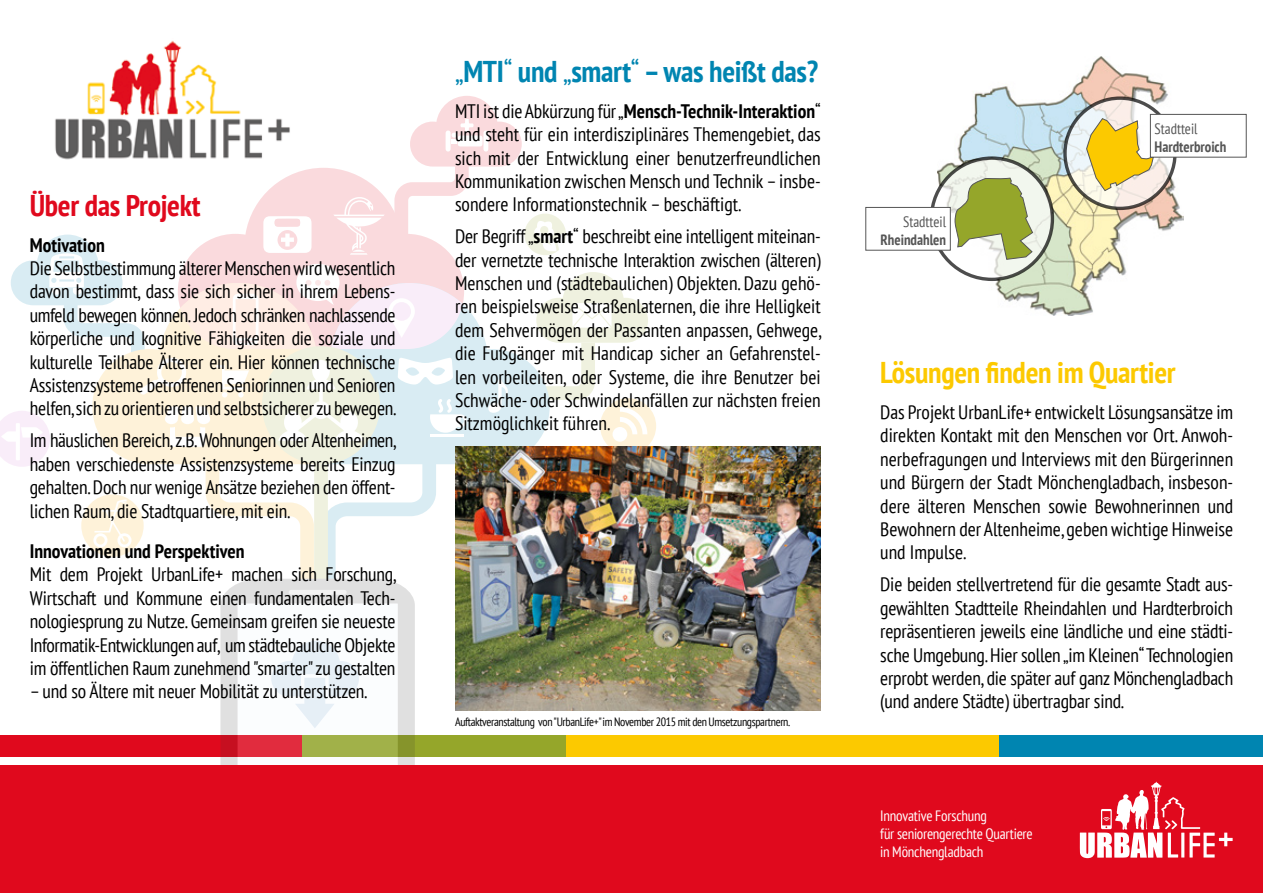
<style>
.page{position:relative;width:1263px;height:893px;background:#fff}
.page>*{position:absolute;margin:0;border:0;box-sizing:border-box;transform-origin:0 0}
.t1{font:700 condensed 30px "PT Sans";letter-spacing:-.01em;color:#0085b1}
.t2{font:700 condensed 30px "PT Sans";letter-spacing:-.01em;color:#fcc900}
.t3{font:700 condensed 30px "PT Sans";letter-spacing:-.01em;color:#e0091d}
.t4{font:condensed 19.5px/23.4px "PT Sans";letter-spacing:-.01em;color:#000;text-align:justify}
.t5{font:700 condensed 19.5px "PT Sans";color:#000}
.t6{font:condensed 15px/18px "PT Sans";letter-spacing:-.015em;color:#fff}
.t7{font:700 condensed 15px "PT Sans";color:#565656}
.t8{font:condensed 15px "PT Sans";color:#565656}
.t9{font:condensed 12px "PT Sans";letter-spacing:-.03em;color:#000}
.s1{font-weight:400}
.s2{font-weight:700}
</style>
<div class="page">
<div style="left:566px;top:736px;width:433px;height:21px;background:#fcc900"></div>
<div style="left:999px;top:736px;width:264px;height:21px;background:#0085b1"></div>
<div style="left:0;top:736px;width:302px;height:21px;background:#e0091d"></div>
<div style="left:302px;top:736px;width:264px;height:21px;background:#95a62a"></div>
<img style="left:55px;top:40px;width:235px;height:120px">
<svg style="left:57px;top:305px;width:380px;height:211px"></svg>
<svg style="left:178px;top:168px;width:286px;height:115px;fill:#fadadd"></svg>
<svg style="left:379px;top:283px;width:109px;height:181px;background:#dcedf4"></svg>
<svg style="left:92px;top:283px;width:287px;height:181px"></svg>
<div style="left:262px;top:346px;width:118px;height:118px;background:#eff1df;border-radius:50%"></div>
<div style="left:600px;top:398px;width:56px;height:56px;background:#fef2d9;border-radius:50%"></div>
<div style="left:524px;top:214px;width:42px;height:41px;background:#eff1df;border-radius:50%"></div>
<svg style="left:81px;top:494px;width:63px;height:63px"></svg>
<hr style="left:430px;top:434px;width:33px;height:3px;background:#fff">
<svg style="left:430px;top:398px;width:37px;height:35px"></svg>
<svg style="left:220px;top:579px;width:195px;height:186px;background:#dbd2ce"></svg>
<svg style="left:238px;top:603px;width:160px;height:194px"></svg>
<svg style="left:271px;top:641px;width:88px;height:87px"></svg>
<svg style="left:398px;top:358px;width:55px;height:26px"></svg>
<svg style="left:139px;top:358px;width:225px;height:240px"></svg>
<svg style="left:534px;top:220px;width:30px;height:31px"></svg>
<svg style="left:0;top:411px;width:50px;height:56px"></svg>
<svg style="left:488px;top:272px;width:160px;height:174px"></svg>
<svg style="left:263px;top:216px;width:49px;height:37px"></svg>
<svg style="left:11px;top:235px;width:112px;height:70px"></svg>
<svg style="left:93px;top:499px;width:39px;height:48px"></svg>
<svg style="left:180px;top:264px;width:283px;height:85px;background:#fae8e9"></svg>
<svg style="left:333px;top:96px;width:189px;height:159px"></svg>
<div style="left:0;top:765px;width:1263px;height:128px;background:#e0091d"></div>
<svg style="left:1080px;top:781px;width:152px;height:77px"></svg>
<img style="left:455px;top:446px;width:366px;height:264px">
<img style="left:937px;top:57px;width:247px;height:258px">
<svg style="left:1065px;top:98px;width:110px;height:110px;background:#e3e0dc"></svg>
<div style="left:1063px;top:96px;width:114px;height:114px;border:3px solid #000;border-radius:50%"></div>
<svg style="left:1086px;top:118px;width:68px;height:73px;background:#f1d35f"></svg>
<svg style="left:931px;top:158px;width:121px;height:121px;fill:#f2f7ee"></svg>
<div style="left:930px;top:156px;width:124px;height:125px;border:3px solid #000;border-radius:50%"></div>
<svg style="left:954px;top:175px;width:79px;height:85px;background:#b5c075"></svg>
<div style="left:1150px;top:114px;width:96px;height:43px;background:#fff"></div>
<div style="left:1150px;top:114px;width:96px;height:43px;border:1px solid #565656"></div>
<div style="left:866px;top:207px;width:84px;height:43px;background:#fff"></div>
<div style="left:865px;top:207px;width:86px;height:44px;border:1px solid #565656"></div>
<h1 class="t3" style="left:30px;top:185px;width:172px">Über das Projekt</h1>
<p class="t5" style="left:30px;top:232px;width:77px">Motivation</p>
<p class="t4" style="left:30px;top:256px;width:368px">Die Selbstbestimmung älterer Menschen wird wesentlich davon bestimmt, dass sie sich sicher in ihrem Lebens&shy;umfeld bewegen können. Jedoch schränken nachlassende körperliche und kognitive Fähigkeiten die soziale und kulturelle Teilhabe Älterer ein. Hier können technische Assistenzsysteme betroffenen Seniorinnen und Senioren helfen,sich zu orientieren und selbstsicherer zu bewegen.</p>
<p class="t4" style="left:30px;top:428px;width:368px">Im häuslichen Bereich, z.B. Wohnungen oder Altenheimen, haben verschiedenste Assistenzsysteme bereits Einzug gehalten. Doch nur wenige Ansätze beziehen den öffent&shy;lichen Raum, die Stadtquartiere, mit ein.</p>
<p class="t5" style="left:30px;top:538px;width:216px">Innovationen und Perspektiven</p>
<p class="t4" style="left:30px;top:562px;width:368px">Mit dem Projekt UrbanLife+ machen sich Forschung, Wirtschaft und Kommune einen fundamentalen Tech&shy;nologiesprung zu Nutze. Gemeinsam greifen sie neueste Informatik-Entwicklungen auf, um städtebauliche Objekte im öffentlichen Raum zunehmend "smarter" zu gestalten</p>
<p class="t4" style="left:30px;top:679px;width:339px">– und so Ältere mit neuer Mobilität zu unterstützen.</p>
<h1 class="t1" style="left:455px;top:51px;width:365px"><span class="s1">„</span>MTI<span class="s1">“</span> und <span class="s1">„</span>smart<span class="s1">“</span> – was heißt das?</h1>
<p class="t4" style="left:455px;top:99px;width:367px">MTI ist die Abkürzung für „<span class="s2">Mensch-Technik-Interaktion</span>“ und steht für ein interdisziplinäres Themengebiet, das sich mit der Entwicklung einer benutzerfreundlichen Kommunikation zwischen Mensch und Technik – insbe&shy;sondere Informationstechnik – beschäftigt.</p>
<p class="t4" style="left:455px;top:224px;width:368px">Der Begriff „<span class="s2">smart</span>“ beschreibt eine intelligent miteinan&shy;der vernetzte technische Interaktion zwischen (älteren)<br>Menschen und (städtebaulichen) Objekten. Dazu gehö&shy;ren beispielsweise Straßenlaternen, die ihre Helligkeit dem Sehvermögen der Passanten anpassen, Gehwege, die Fußgänger mit Handicap sicher an Gefahrenstel&shy;len vorbeileiten, oder Systeme, die ihre Benutzer bei Schwäche- oder Schwindelanfällen zur nächsten freien Sitzmöglichkeit führen.</p>
<p class="t9" style="left:455px;top:714px;width:337px">Auftaktveranstaltung von "UrbanLife+" im November 2015 mit den Umsetzungspartnern.</p>
<p class="t8" style="left:903px;top:212px;width:45px">Stadtteil</p>
<p class="t7" style="left:880px;top:230px;width:67px">Rheindahlen</p>
<p class="t8" style="left:1154px;top:119px;width:45px">Stadtteil</p>
<p class="t7" style="left:1154px;top:137px;width:73px">Hardterbroich</p>
<h1 class="t2" style="left:880px;top:353px;width:297px">Lösungen finden im Quartier</h1>
<p class="t4" style="left:880px;top:400px;width:354px">Das Projekt UrbanLife+ entwickelt Lösungsansätze im direkten Kontakt mit den Menschen vor Ort. Anwoh&shy;nerbefragungen und Interviews mit den Bürgerinnen und Bürgern der Stadt Mönchengladbach, insbeson&shy;dere älteren Menschen sowie Bewohnerinnen und Bewohnern der Altenheime, geben wichtige Hinweise und Impulse.</p>
<p class="t4" style="left:880px;top:572px;width:354px">Die beiden stellvertretend für die gesamte Stadt aus&shy;gewählten Stadtteile Rheindahlen und Hardterbroich repräsentieren jeweils eine ländliche und eine städti&shy;sche Umgebung. Hier sollen „im Kleinen“ Technologien erprobt werden, die später auf ganz Mönchengladbach (und andere Städte) übertragbar sind.</p>
<p class="t6" style="left:880px;top:807px;width:154px">Innovative Forschung<br>für seniorengerechte Quartiere in Mönchengladbach</p>
</div>
